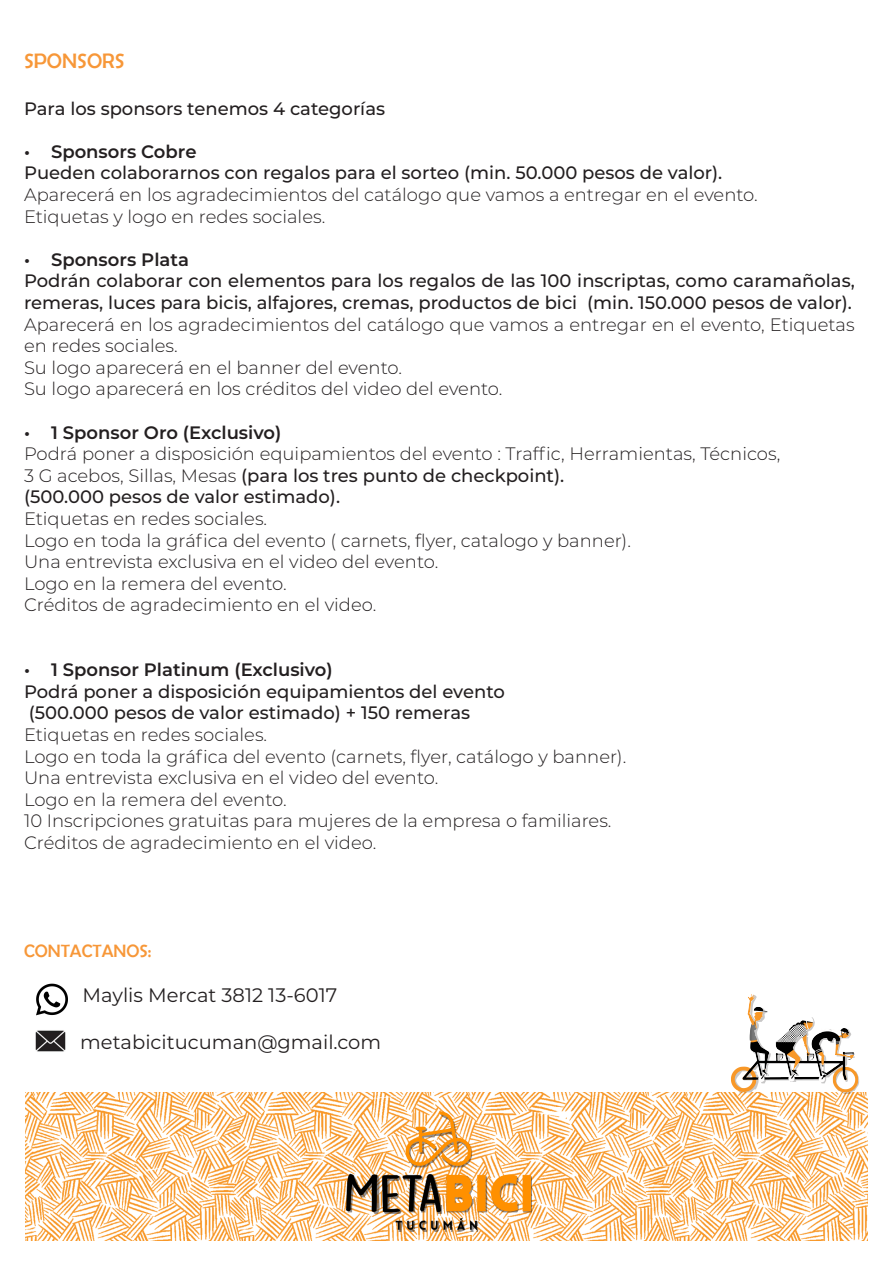
<style>
.page{position:relative;width:893px;height:1263px;background:#fff}
.page>*{position:absolute;margin:0;border:0;box-sizing:border-box;transform-origin:0 0}
.t1{font:21px "Berlin Sans FB";color:#f79738}
.t2{font:19.5px "Montserrat";color:#231f20}
.t3{font:300 18px/21.6px "Montserrat";color:#231f20}
.t4{font:500 18px/21.6px "Montserrat";color:#231f20}
.t5{font:600 18px "Montserrat";color:#231f20}
.t6{font:18px "Berlin Sans FB";color:#f79738}
.s1{font-weight:500}
</style>
<div class="page">
<img style="left:25px;top:1093px;width:843px;height:147px">
<img style="left:679px;top:994px;width:189px;height:208px">
<img style="left:346px;top:1111px;width:184px;height:119px">
<img style="left:35px;top:1031px;width:31px;height:21px">
<img style="left:36px;top:983px;width:32px;height:48px">
<p class="t1" style="left:24px;top:49px;width:102px">SPONSORS</p>
<p class="t4" style="left:24px;top:97px;width:363px">Para los sponsors tenemos 4 categorías</p>
<p class="t5" style="left:24px;top:139px;width:174px">• Sponsors Cobre</p>
<p class="t4" style="left:24px;top:161px;width:700px">Pueden colaborarnos con regalos para el sorteo (min. 50.000 pesos de valor).</p>
<p class="t3" style="left:24px;top:183px;width:735px">Aparecerá en los agradecimientos del catálogo que vamos a entregar en el evento.<br>Etiquetas y logo en redes sociales.</p>
<p class="t5" style="left:24px;top:247px;width:166px">• Sponsors Plata</p>
<p class="t4" style="left:24px;top:269px;width:832px">Podrán colaborar con elementos para los regalos de las 100 inscriptas, como caramañolas, remeras, luces para bicis, alfajores, cremas, productos de bici (min. 150.000 pesos de valor).</p>
<p class="t3" style="left:24px;top:313px;width:832px">Aparecerá en los agradecimientos del catálogo que vamos a entregar en el evento, Etiquetas en redes sociales.<br>Su logo aparecerá en el banner del evento.<br>Su logo aparecerá en los créditos del video del evento.</p>
<p class="t5" style="left:24px;top:419px;width:259px">• 1 Sponsor Oro (Exclusivo)</p>
<p class="t3" style="left:24px;top:442px;width:758px">Podrá poner a disposición equipamientos del evento : Traffic, Herramientas, Técnicos,<br>3 G acebos, Sillas, Mesas <span class="s1">(para los tres punto de checkpoint).<br>(500.000 pesos de valor estimado).</span></p>
<p class="t3" style="left:24px;top:507px;width:608px">Etiquetas en redes sociales.<br>Logo en toda la gráfica del evento ( carnets, flyer, catalogo y banner).<br>Una entrevista exclusiva en el video del evento.<br>Logo en la remera del evento.<br>Créditos de agradecimiento en el video.</p>
<p class="t5" style="left:24px;top:657px;width:310px">• 1 Sponsor Platinum (Exclusivo)</p>
<p class="t4" style="left:24px;top:680px;width:482px">Podrá poner a disposición equipamientos del evento (500.000 pesos de valor estimado) + 150 remeras</p>
<p class="t3" style="left:24px;top:723px;width:604px">Etiquetas en redes sociales.<br>Logo en toda la gráfica del evento (carnets, flyer, catálogo y banner).<br>Una entrevista exclusiva en el video del evento.<br>Logo en la remera del evento.<br>10 Inscripciones gratuitas para mujeres de la empresa o familiares.<br>Créditos de agradecimiento en el video.</p>
<p class="t6" style="left:24px;top:941px;width:129px">CONTACTANOS:</p>
<p class="t2" style="left:83px;top:982px;width:256px">Maylis Mercat 3812 13-6017</p>
<p class="t2" style="left:80px;top:1028px;width:302px">metabicitucuman@gmail.com</p>
</div>
